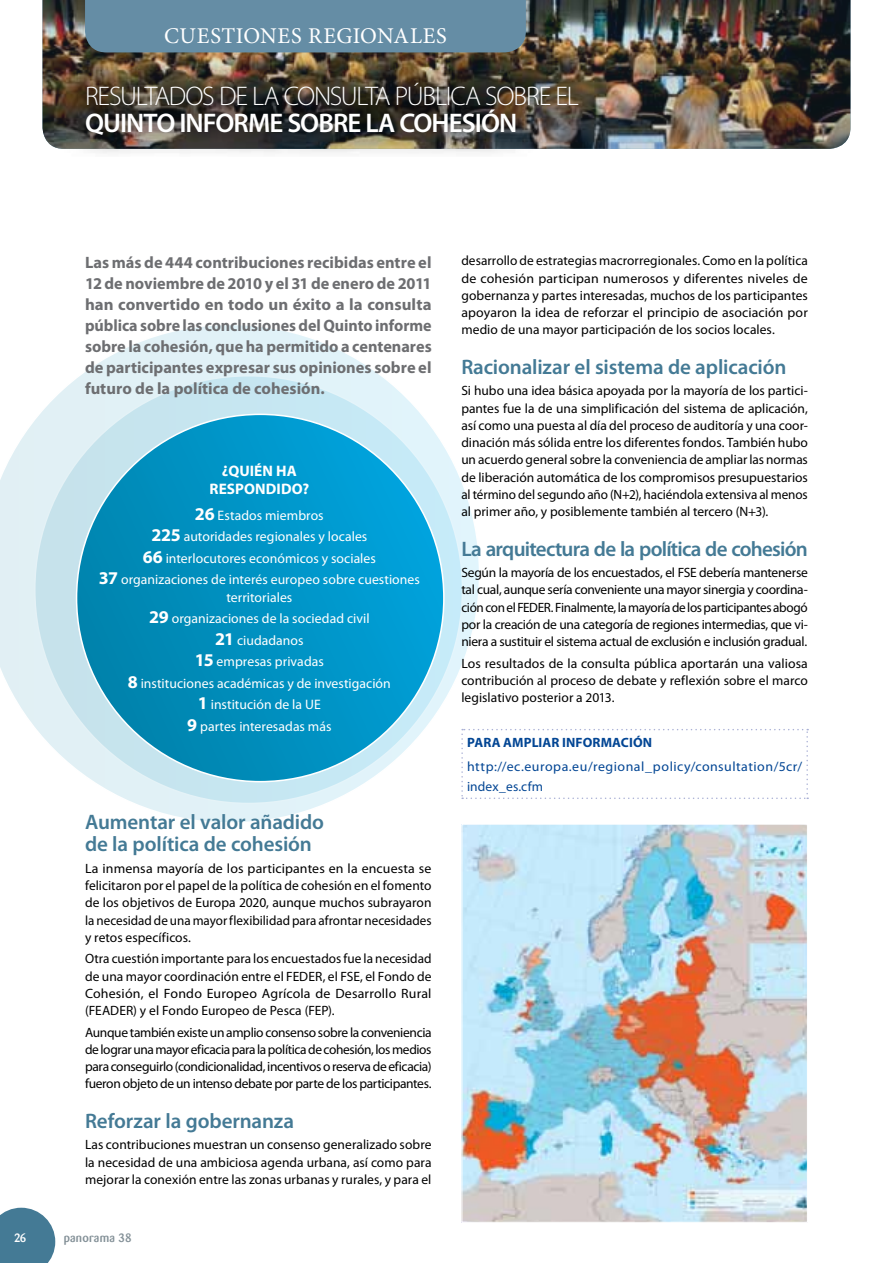
<style>
.page{position:relative;width:893px;height:1263px;background:#fff}
.page>*{position:absolute;margin:0;border:0;box-sizing:border-box;transform-origin:0 0}
.t1{font:300 27px "Myriad Pro";letter-spacing:-.045em;color:#fff}
.t2{font:600 27px "Myriad Pro";letter-spacing:-.035em;color:#fff}
.t3{font:22.5px "Minion Pro";letter-spacing:.025em;color:#fff}
.t4{font:600 21px/22.5px "Myriad Pro";letter-spacing:-.01em;color:#447a95}
.t5{font:600 21px "Myriad Pro";letter-spacing:-.04em;color:#447a95}
.t6{font:700 16.5px/21px "Myriad Pro";color:#6d6e71;text-align:justify}
.t7{font:700 15.3px "Myriad Pro";color:#fff}
.t8{font:13.8px/21.6px "Myriad Pro";letter-spacing:.005em;color:#fff;text-align:center}
.t9{font:13.5px/17.2px "Myriad Pro";color:#000;text-align:justify}
.t10{font:13.5px/19.5px "Myriad Pro";letter-spacing:.035em;color:#034694}
.t11{font:700 13.5px "Myriad Pro";letter-spacing:.005em;color:#034694}
.t12{font:500 12px "Barmeno";letter-spacing:.02em;color:#839097}
.t13{font:500 12px "Barmeno";color:#fff}
.s1{font-weight:700;font-size:18px}
</style>
<div class="page">
<img style="left:43px;top:0;width:807px;height:149px">
<img style="left:463px;top:826px;width:343px;height:395px">
<div style="left:461px;top:824px;width:347px;height:399px;border:1px solid #fff"></div>
<svg style="left:0;top:1208px;width:55px;height:55px;background:#5888a0"></svg>
<svg style="left:0;top:325px;width:479px;height:497px"></svg>
<div style="left:35px;top:376px;width:427px;height:427px;background:#c6e5ef;border-radius:50%"></div>
<div style="left:77px;top:414px;width:367px;height:368px;background:linear-gradient(to right,#0184ad,#06a4dc);border-radius:184px"></div>
<div style="left:56px;top:52px;width:543px;height:104px;background:#000;opacity:.85"></div>
<div style="left:85px;top:0;width:441px;height:52px;background:#658da5"></div>
<svg style="left:461px;top:729px;width:347px;height:70px"></svg>
<h2 class="t3" style="left:164px;top:20px;width:284px">CUESTIONES REGIONALES</h2>
<h1 class="t1" style="left:85px;top:81px;width:489px">RESULTADOS DE LA CONSULTA PÚBLICA SOBRE EL</h1>
<h1 class="t2" style="left:85px;top:106px;width:434px">Qui nto informe sobre la cohesión</h1>
<p class="t6" style="left:85px;top:251px;width:348px">Las más de 444 contribuciones recibidas entre el 12 de noviembre de 2010 y el 31 de enero de 2011 han convertido en todo un éxito a la consulta pública sobre las conclusiones del Quinto informe sobre la cohesión, que ha permitido a centenares de participantes expresar sus opiniones sobre el futuro de la política de cohesión.</p>
<p class="t7" style="left:222px;top:461px;width:65px">¿Qui én ha</p>
<p class="t7" style="left:210px;top:479px;width:10px">respo</p>
<p class="t7" style="left:255px;top:479px;width:21px">ndido</p>
<p class="t7" style="left:302px;top:479px;width:8px">?</p>
<p class="t8" style="left:99px;top:504px;width:323px"><span class="s1">26</span> Estados miembros<br><span class="s1">225</span> autoridades regionales y locales<br><span class="s1">66</span> interlocutores económicos y sociales<br><span class="s1">37</span> organizaciones de interés europeo sobre cuestiones</p>
<p class="t8" style="left:128px;top:586px;width:265px">territoriales<br><span class="s1">29</span> organizaciones de la sociedad civil<br><span class="s1">21</span> ciudadanos<br><span class="s1">15</span> empresas privadas<br><span class="s1">8</span> instituciones académicas y de investigación<br><span class="s1">1</span> institución de la UE<br><span class="s1">9</span> partes interesadas más</p>
<h3 class="t4" style="left:85px;top:810px;width:241px">Aumentar el valor añadido de la política de cohesión</h3>
<p class="t9" style="left:85px;top:859px;width:348px">La inmensa mayoría de los participantes en la encuesta se felicitaron por el papel de la política de cohesión en el fomento de los objetivos de Europa 2020, aunque muchos subrayaron la necesidad de una mayor flexibilidad para afrontar necesidades y retos específicos.</p>
<p class="t9" style="left:85px;top:950px;width:348px">Otra cuestión importante para los encuestados fue la necesidad de una mayor coordinación entre el FEDER, el FSE, el Fondo de Cohesión, el Fondo Europeo Agrícola de Desarrollo Rural (FEADER) y el Fondo Europeo de Pesca (FEP).</p>
<p class="t9" style="left:85px;top:1023px;width:348px">Aunque también existe un amplio consenso sobre la conveniencia de lograr una mayor eficacia para la política de cohesión, los medios para conseguirlo (condicionalidad, incentivos o reserva de eficacia) fueron objeto de un intenso debate por parte de los participantes.</p>
<h3 class="t4" style="left:85px;top:1109px;width:211px">Reforzar la gobernanza</h3>
<p class="t9" style="left:85px;top:1136px;width:348px">Las contribuciones muestran un consenso generalizado sobre la necesidad de una ambiciosa agenda urbana, así como para mejorar la conexión entre las zonas urbanas y rurales, y para el</p>
<p class="t13" style="left:14px;top:1231px;width:14px">26</p>
<p class="t12" style="left:64px;top:1230px;width:69px">panorama 38</p>
<p class="t9" style="left:461px;top:252px;width:348px">desarrollo de estrategias macrorregionales. Como en la política de cohesión participan numerosos y diferentes niveles de gobernanza y partes interesadas, muchos de los participantes apoyaron la idea de reforzar el principio de asociación por medio de una mayor participación de los socios locales.</p>
<h3 class="t4" style="left:461px;top:355px;width:327px">Racionalizar el sistema de aplicación</h3>
<p class="t9" style="left:461px;top:382px;width:348px">Si hubo una idea básica apoyada por la mayoría de los partici&shy;pantes fue la de una simplificación del sistema de aplicación, así como una puesta al día del proceso de auditoría y una coor&shy;dinación más sólida entre los diferentes fondos. También hubo un acuerdo general sobre la conveniencia de ampliar las normas de liberación automática de los compromisos presupuestarios al término del segundo año (N+2), haciéndola extensiva al menos al primer año, y posiblemente también al tercero (N+3).</p>
<h3 class="t5" style="left:461px;top:535px;width:348px">La arquitectura de la política de cohesión</h3>
<p class="t9" style="left:461px;top:564px;width:348px">Según la mayoría de los encuestados, el FSE debería mantenerse tal cual, aunque sería conveniente una mayor sinergia y coordina&shy;ción con el FEDER. Finalmente, la mayoría de los participantes abogó por la creación de una categoría de regiones intermedias, que vi&shy;niera a sustituir el sistema actual de exclusión e inclusión gradual.</p>
<p class="t9" style="left:461px;top:654px;width:348px">Los resultados de la consulta pública aportarán una valiosa contribución al proceso de debate y reflexión sobre el marco legislativo posterior a 2013.</p>
<p class="t11" style="left:467px;top:734px;width:17px">Para</p>
<p class="t11" style="left:503px;top:734px;width:9px">ampliar</p>
<p class="t11" style="left:562px;top:734px;width:30px">informaci</p>
<p class="t11" style="left:633px;top:734px;width:21px">ón</p>
<p class="t10" style="left:467px;top:757px;width:336px">http://ec.europa.eu/regional_policy/consultation/5cr/ index_es.cfm</p>
</div>
